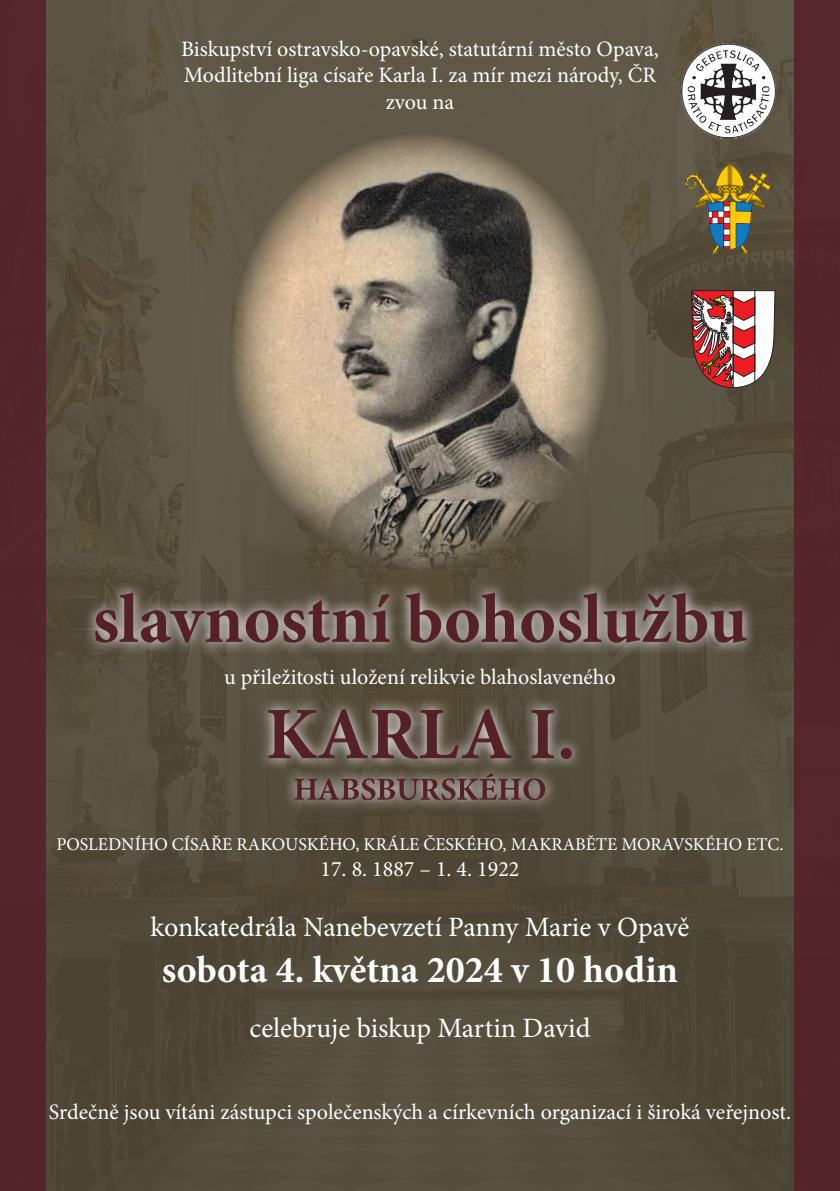
<style>
.page{position:relative;width:840px;height:1191px;background:#fff}
.page>*{position:absolute;margin:0;border:0;box-sizing:border-box;transform-origin:0 0}
.t1{font:700 38px "Minion Pro";color:#fff}
.t2{font:28px "Minion Pro";color:#fff}
.t3{font:22px "Minion Pro";color:#fff}
.t4{font:18px "Minion Pro";color:#fff}
</style>
<div class="page">
<div style="left:0;top:0;width:839px;height:1191px;background:#544b39"></div>
<div style="left:0;top:0;width:45px;height:1191px;background:#552028"></div>
<div style="left:794px;top:0;width:45px;height:1191px;background:#552028"></div>
<img style="left:231px;top:135px;width:377px;height:435px">
<svg style="left:259px;top:697px;width:322px;height:71px;fill:#5c5343"></svg>
<svg style="left:268px;top:709px;width:303px;height:50px"></svg>
<img style="left:684px;top:164px;width:86px;height:91px">
<svg style="left:690px;top:290px;width:85px;height:98px;background:#b57b7a"></svg>
<svg style="left:283px;top:761px;width:274px;height:48px;fill:#5e5545"></svg>
<svg style="left:294px;top:773px;width:251px;height:27px;background:#715b55"></svg>
<img style="left:680px;top:43px;width:95px;height:95px">
<svg style="left:86px;top:581px;width:666px;height:74px;fill:#5c5343"></svg>
<svg style="left:95px;top:592px;width:651px;height:50px"></svg>
<p class="t3" style="left:181px;top:34px;width:479px">Biskupství ostravsko-opavské, statutární město Opava,</p>
<p class="t3" style="left:184px;top:61px;width:473px">Modlitební liga císaře Karla I. za mír mezi národy, ČR</p>
<p class="t3" style="left:385px;top:87px;width:70px">zvou na</p>
<p class="t3" style="left:224px;top:662px;width:393px">u přiležitosti uložení relikvie blahoslaveného</p>
<p class="t4" style="left:56px;top:832px;width:728px">POSLEDNÍHO CÍSAŘE RAKOUSKÉHO, KRÁLE ČESKÉHO, MAKRABĚTE MORAVSKÉHO ETC.</p>
<p class="t3" style="left:320px;top:854px;width:200px">17. 8. 1887 – 1. 4. 1922</p>
<p class="t2" style="left:150px;top:908px;width:540px">konkatedrála Nanebevzetí Panny Marie v Opavě</p>
<p class="t1" style="left:162px;top:942px;width:517px">sobota 4. května 2024 v 10 hodin</p>
<p class="t2" style="left:249px;top:1009px;width:342px">celebruje biskup Martin David</p>
<p class="t3" style="left:49px;top:1096px;width:743px">Srdečně jsou vítáni zástupci společenských a církevních organizací i široká veřejnost.</p>
</div>
